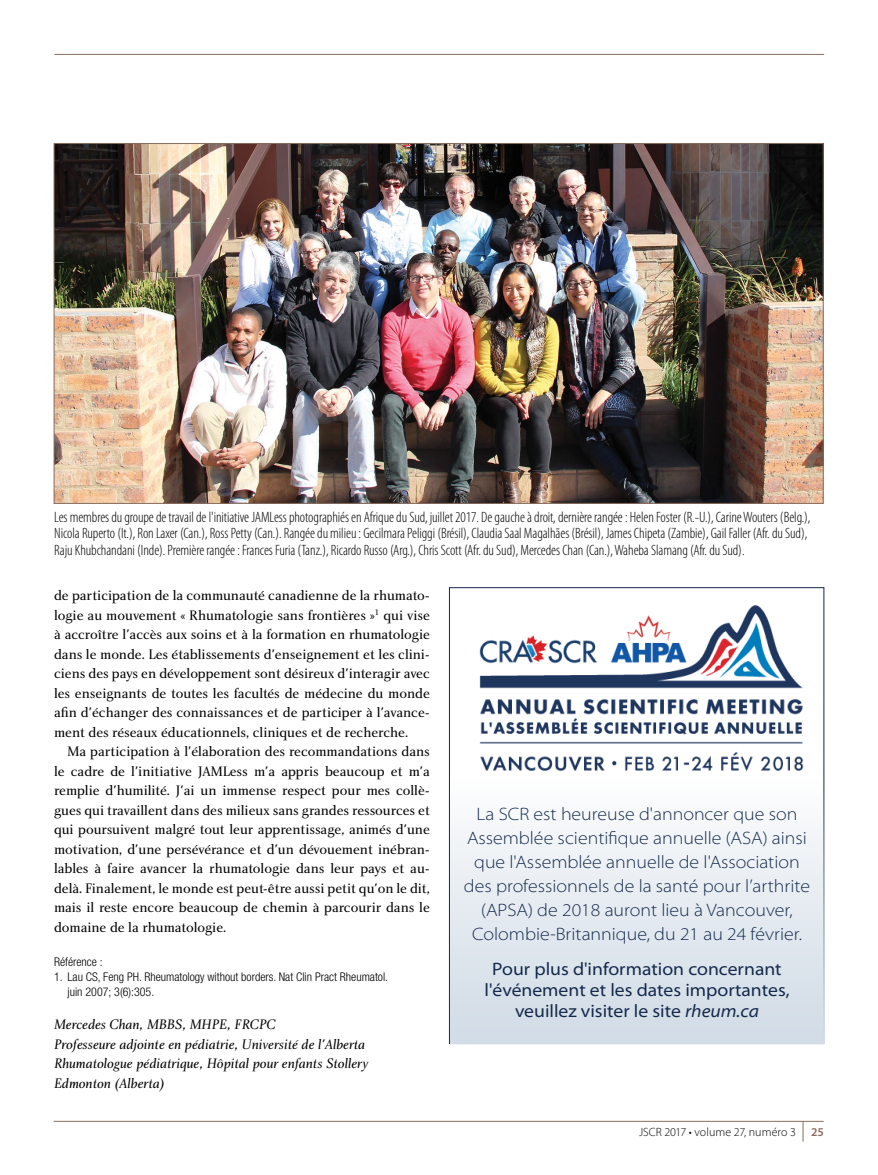
<style>
.page{position:relative;width:878px;height:1175px;background:#fff}
.page>*{position:absolute;margin:0;border:0;box-sizing:border-box;transform-origin:0 0}
.t1{font:300 semi-expanded 18px/24px "Myriad Pro";color:#13284b;text-align:center}
.t2{font:semi-expanded 18px/21px "Myriad Pro";color:#13284b;text-align:center}
.t3{font:300 condensed 15px/16.5px "Myriad Pro";letter-spacing:-.005em;color:#000}
.t4{font:14.25px/19.5px "Charlotte Book Plain";letter-spacing:-.005em;color:#000;text-align:justify}
.t5{font:14.25px/19.5px "Charlotte Book Italic Plain";color:#000}
.t6{font:300 condensed 12px/15px "Helvetica Neue LT Std";color:#000}
.t7{font:300 12px "Myriad Pro";color:#000}
.t8{font:600 12px "Myriad Pro";color:#896d5e}
.s1{font-style:italic}
</style>
<div class="page">
<hr style="left:54px;top:1120px;width:769px;height:1px;background:#896d5e">
<svg style="left:802px;top:1121px;width:1px;height:20px"></svg>
<hr style="left:54px;top:54px;width:770px;height:1px;background:#896d5e">
<img style="left:56px;top:145px;width:765px;height:357px">
<img style="left:479px;top:605px;width:325px;height:167px">
<div style="left:450px;top:777px;width:374px;height:266px;background:linear-gradient(to bottom,#fcfdfd,#d0dae5)"></div>
<p class="t3" style="left:54px;top:509px;width:757px">Les membres du groupe de travail de l'initiative JAMLess photographiés en Afrique du Sud, juillet 2017. De gauche à droit, dernière rangée : Helen Foster (R.-U.), Carine Wouters (Belg.),<br>Nicola Ruperto (It.), Ron Laxer (Can.), Ross Petty (Can.). Rangée du milieu : Gecilmara Peliggi (Brésil), Claudia Saal Magalhães (Brésil), James Chipeta (Zambie), Gail Faller (Afr. du Sud),<br>Raju Khubchandani (Inde). Première rangée : Frances Furia (Tanz.), Ricardo Russo (Arg.), Chris Scott (Afr. du Sud), Mercedes Chan (Can.), Waheba Slamang (Afr. du Sud).</p>
<p class="t4" style="left:54px;top:585px;width:377px">de participation de la communauté canadienne de la rhumato&shy;logie au mouvement « Rhumatologie sans frontières »<sup>1</sup> qui vise à accroître l'accès aux soins et à la formation en rhumatologie dans le monde. Les établissements d'enseignement et les clini&shy;ciens des pays en développement sont désireux d'interagir avec les enseignants de toutes les facultés de médecine du monde afin d'échanger des connaissances et de participer à l'avance&shy;ment des réseaux éducationnels, cliniques et de recherche.</p>
<p class="t4" style="left:54px;top:741px;width:377px;text-indent:13px">Ma participation à l'élaboration des recommandations dans le cadre de l'initiative JAMLess m'a appris beaucoup et m'a remplie d'humilité. J'ai un immense respect pour mes collè&shy;gues qui travaillent dans des milieux sans grandes ressources et qui poursuivent malgré tout leur apprentissage, animés d'une motivation, d'une persévérance et d'un dévouement inébran&shy;lables à faire avancer la rhumatologie dans leur pays et au&shy;delà. Finalement, le monde est peut-être aussi petit qu'on le dit, mais il reste encore beaucoup de chemin à parcourir dans le domaine de la rhumatologie.</p>
<p class="t6" style="left:54px;top:954px;width:50px">Référence :</p>
<p class="t6" style="left:68px;top:969px;width:322px;text-indent:-14px">1. Lau CS, Feng PH. Rheumatology without borders. Nat Clin Pract Rheumatol. juin 2007; 3(6):305.</p>
<p class="t5" style="left:54px;top:1014px;width:316px">Mercedes Chan, MBBS, MHPE, FRCPC<br>Professeure adjointe en pédiatrie, Université de l'Alberta Rhumatologue pédiatrique, Hôpital pour enfants Stollery Edmonton (Alberta)</p>
<p class="t1" style="left:464px;top:802px;width:348px">La SCR est heureuse d'annoncer que son Assemblée scientifique annuelle (ASA) ainsi que l'Assemblée annuelle de l'Association des professionnels de la santé pour l’arthrite (APSA) de 2018 auront lieu à Vancouver, Colombie-Britannique, du 21 au 24 février.</p>
<p class="t2" style="left:484px;top:958px;width:306px">Pour plus d'information concernant l'événement et les dates importantes, veuillez visiter le site <span class="s1">rheum.ca</span></p>
<p class="t7" style="left:639px;top:1125px;width:158px">JSCR 2017 • volume 27, numéro 3</p>
<p class="t8" style="left:811px;top:1124px;width:14px">25</p>
</div>
